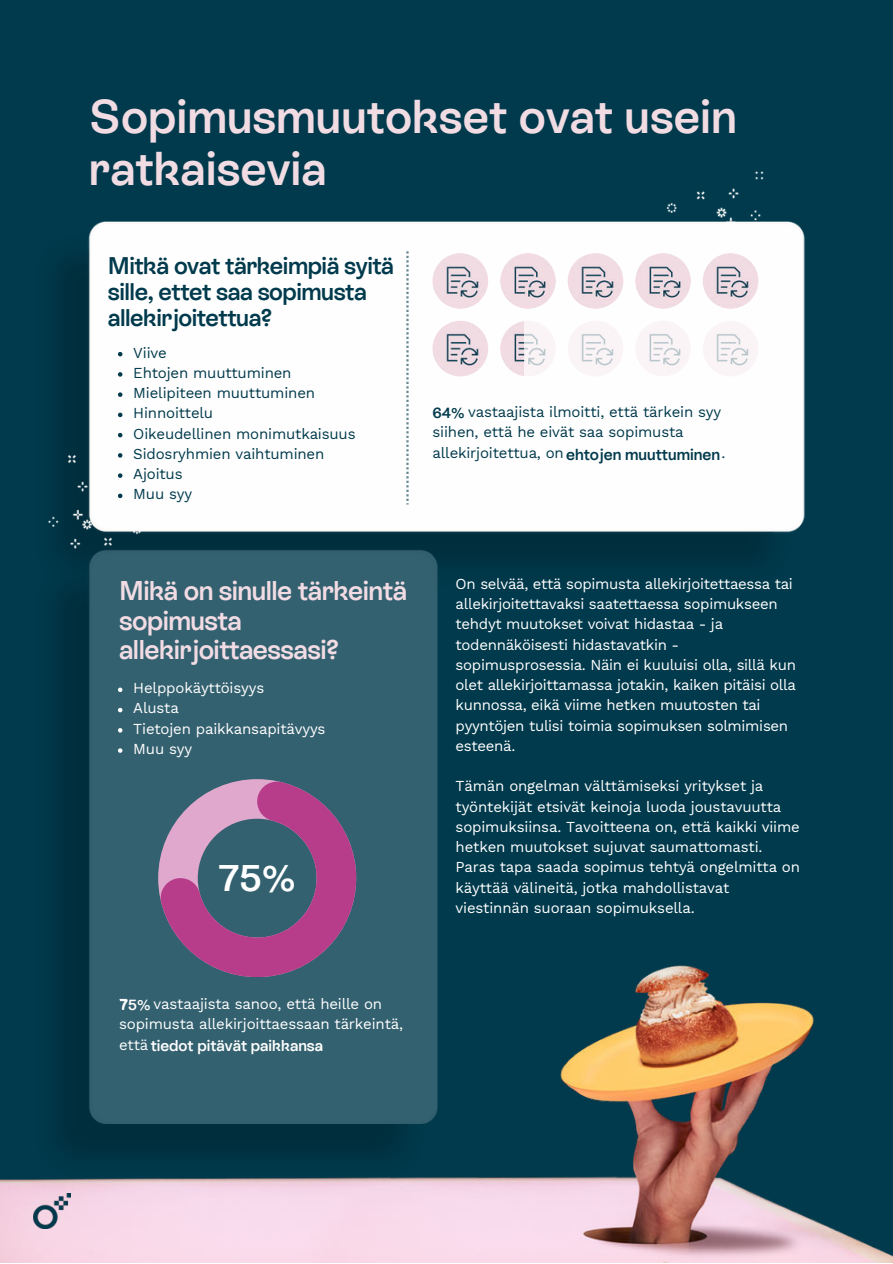
<style>
.page{position:relative;width:893px;height:1264px;background:#fff}
.page>*{position:absolute;margin:0;border:0;box-sizing:border-box;transform-origin:0 0}
.t1{font:600 47.25px/51.8px "ES Rebond Grotesque";color:#f2dce4}
.t2{font:600 36.9px "ES Rebond Grotesque";color:#fff}
.t3{font:600 27px/29.2px "ES Rebond Grotesque";letter-spacing:-.02em;color:#f2dce4}
.t4{font:600 24px/25.8px "ES Rebond Grotesque";letter-spacing:-.02em;color:#013a4c}
.t5{font:600 15.9px "ES Rebond Grotesque";color:#013a4c}
.t6{font:600 15.6px "ES Rebond Grotesque";color:#fff}
.t7{font:15px/20.2px "Work Sans";letter-spacing:-.01em;color:#fff}
.t8{font:15px/20.2px "Work Sans";letter-spacing:-.01em;color:#013a4c}
.t9{font:600 14.7px "ES Rebond Grotesque";color:#013a4c}
.t10{font:600 14.7px "ES Rebond Grotesque";color:#fff}
.s1{color:#fff}
.s2{color:#346170}
</style>
<div class="page">
<img style="left:0;top:0;width:892px;height:1262px">
<img style="left:17px;top:400px;width:423px;height:153px">
<img style="left:643px;top:153px;width:148px;height:133px">
<img style="left:702px;top:253px;width:56px;height:56px;border-radius:50%">
<img style="left:635px;top:253px;width:55px;height:56px;border-radius:50%">
<img style="left:567px;top:253px;width:56px;height:56px;border-radius:50%">
<img style="left:500px;top:253px;width:55px;height:56px;border-radius:50%">
<img style="left:500px;top:321px;width:55px;height:55px;border-radius:50%">
<img style="left:432px;top:253px;width:56px;height:56px;border-radius:50%">
<img style="left:432px;top:321px;width:56px;height:55px;border-radius:50%">
<div style="left:524px;top:315px;width:267px;height:74px;background:#fff"></div>
<svg style="left:158px;top:779px;width:198px;height:198px;background:#7a5d86"></svg>
<svg style="left:118px;top:352px;width:4px;height:4px"></svg>
<svg style="left:118px;top:372px;width:4px;height:4px"></svg>
<svg style="left:118px;top:392px;width:4px;height:5px"></svg>
<svg style="left:118px;top:412px;width:4px;height:5px"></svg>
<svg style="left:118px;top:433px;width:4px;height:4px"></svg>
<svg style="left:118px;top:453px;width:4px;height:4px"></svg>
<svg style="left:118px;top:473px;width:4px;height:5px"></svg>
<svg style="left:118px;top:493px;width:4px;height:5px"></svg>
<svg style="left:406px;top:251px;width:2px;height:253px"></svg>
<img style="left:34px;top:1193px;width:37px;height:35px">
<svg style="left:118px;top:687px;width:4px;height:5px"></svg>
<svg style="left:118px;top:707px;width:4px;height:5px"></svg>
<svg style="left:118px;top:728px;width:4px;height:4px"></svg>
<svg style="left:118px;top:748px;width:4px;height:4px"></svg>
<h1 class="t1" style="left:89px;top:89px;width:649px">Sopimusmuutokset ovat usein ratkaisevia</h1>
<h3 class="t4" style="left:108px;top:251px;width:288px">Mitkä ovat tärkeimpiä syitä sille, ettet saa sopimusta allekirjoitettua?</h3>
<p class="t8" style="left:133px;top:342px;width:224px">Viive<br>Ehtojen muuttuminen<br>Mielipiteen muuttuminen<br>Hinnoittelu<br>Oikeudellinen monimutkaisuus<br>Sidosryhmien vaihtuminen<br>Ajoitus<br>Muu syy</p>
<p class="t8" style="left:432px;top:401px;width:294px"><span class="s1">64%</span> vastaajista ilmoitti, että tärkein syy siihen, että he eivät saa sopimusta allekirjoitettua, on <span class="s1">ehtojen muuttumine</span> .</p>
<p class="t9" style="left:432px;top:403px;width:34px">64%</p>
<p class="t5" style="left:566px;top:443px;width:155px">ehtojen muuttuminen</p>
<h3 class="t3" style="left:119px;top:575px;width:289px">Mikä on sinulle tärkeintä sopimusta allekirjoittaessasi?</h3>
<p class="t7" style="left:133px;top:677px;width:194px">Helppokäyttöisyys<br>Alusta<br>Tietojen paikkansapitävyys<br>Muu syy</p>
<h2 class="t2" style="left:218px;top:852px;width:79px">75%</h2>
<p class="t7" style="left:455px;top:573px;width:342px">On selvää, että sopimusta allekirjoitettaessa tai allekirjoitettavaksi saatettaessa sopimukseen tehdyt muutokset voivat hidastaa - ja todennäköisesti hidastavatkin - sopimusprosessia. Näin ei kuuluisi olla, sillä kun olet allekirjoittamassa jotakin, kaiken pitäisi olla kunnossa, eikä viime hetken muutosten tai pyyntöjen tulisi toimia sopimuksen solmimisen esteenä.</p>
<p class="t7" style="left:455px;top:775px;width:346px">Tämän ongelman välttämiseksi yritykset ja työntekijät etsivät keinoja luoda joustavuutta sopimuksiinsa. Tavoitteena on, että kaikki viime hetken muutokset sujuvat saumattomasti.<br>Paras tapa saada sopimus tehtyä ongelmitta on käyttää välineitä, jotka mahdollistavat viestinnän suoraan sopimuksella.</p>
<p class="t7" style="left:119px;top:993px;width:285px">7<span class="s2">5%</span> vastaajista sanoo, että heille on sopimusta allekirjoittaessaan tärkeintä, että <span class="s2">tiedot pitävät paikkans</span>.</p>
<p class="t10" style="left:120px;top:994px;width:32px">75%</p>
<p class="t6" style="left:151px;top:1034px;width:174px">tiedot pitävät paikkansa</p>
</div>
